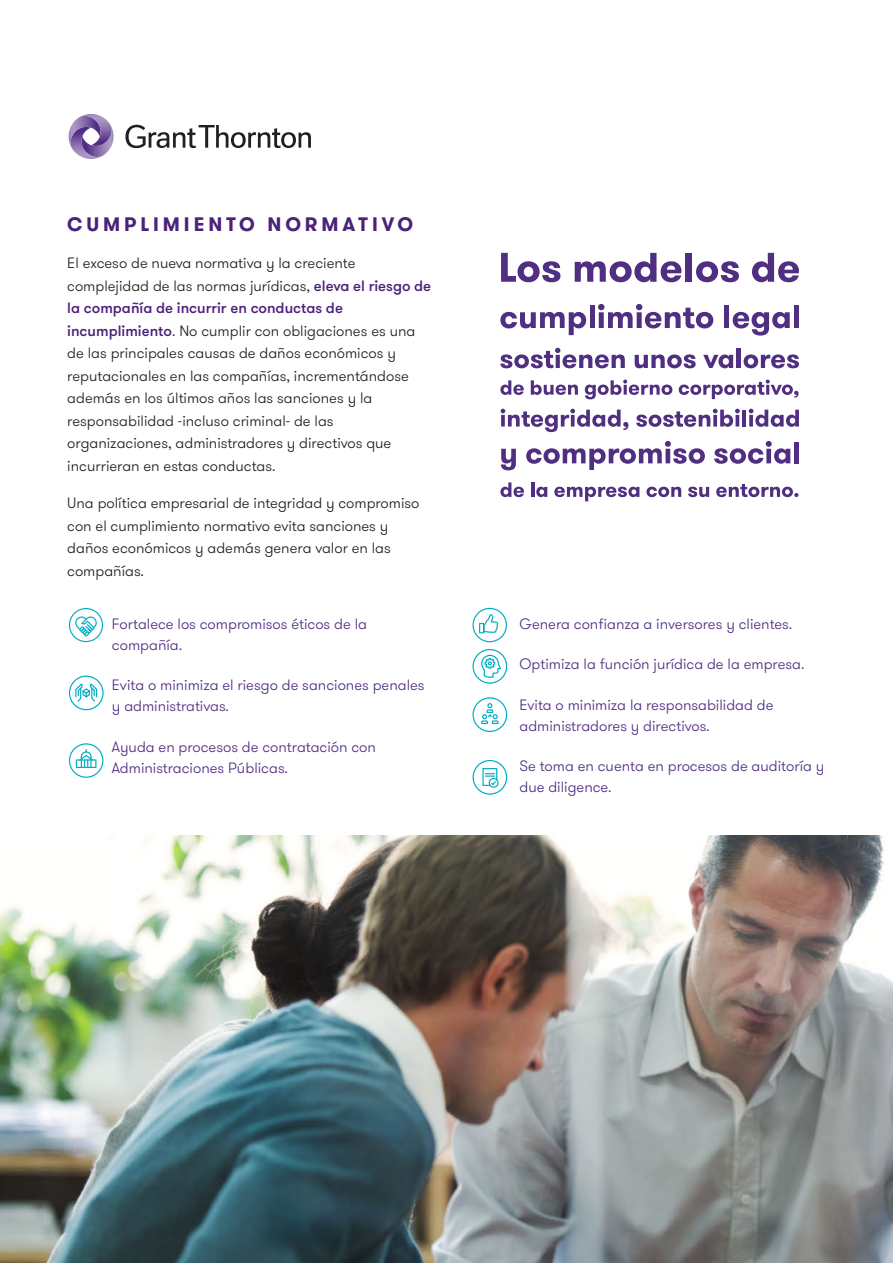
<style>
.page{position:relative;width:893px;height:1263px;background:#fff}
.page>*{position:absolute;margin:0;border:0;box-sizing:border-box;transform-origin:0 0}
.t1{font:700 19.5px "GT Walsheim Pro";letter-spacing:.2em;color:#4c2178}
.t2{font:300 15px/22.5px "GT Walsheim Pro";color:#231f20}
.t3{font:300 15px/21px "GT Walsheim Pro";color:#502e81}
.s1{font-weight:500;color:#4c2178}
</style>
<div class="page">
<svg style="left:125px;top:125px;width:186px;height:23px"></svg>
<svg style="left:68px;top:114px;width:46px;height:45px"></svg>
<svg style="left:69px;top:675px;width:35px;height:35px"></svg>
<svg style="left:472px;top:697px;width:35px;height:35px"></svg>
<svg style="left:472px;top:649px;width:35px;height:35px"></svg>
<svg style="left:472px;top:608px;width:35px;height:34px"></svg>
<svg style="left:472px;top:760px;width:35px;height:35px"></svg>
<svg style="left:501px;top:253px;width:59px;height:29px"></svg>
<svg style="left:575px;top:253px;width:106px;height:29px"></svg>
<div style="left:686px;top:253px;width:6px;height:29px;background:#502e81"></div>
<svg style="left:696px;top:261px;width:43px;height:21px"></svg>
<svg style="left:752px;top:253px;width:47px;height:29px"></svg>
<svg style="left:500px;top:312px;width:86px;height:23px"></svg>
<div style="left:589px;top:305px;width:5px;height:23px;background:#502e81"></div>
<svg style="left:598px;top:304px;width:115px;height:24px"></svg>
<div style="left:724px;top:305px;width:5px;height:23px;background:#502e81"></div>
<svg style="left:733px;top:312px;width:57px;height:24px"></svg>
<div style="left:794px;top:305px;width:5px;height:23px;background:#502e81"></div>
<svg style="left:500px;top:348px;width:125px;height:20px"></svg>
<svg style="left:635px;top:354px;width:61px;height:14px"></svg>
<svg style="left:703px;top:354px;width:30px;height:14px"></svg>
<hr style="left:737px;top:349px;width:4px;height:19px;background:#502e81">
<svg style="left:744px;top:354px;width:55px;height:14px"></svg>
<svg style="left:500px;top:380px;width:24px;height:15px"></svg>
<svg style="left:531px;top:380px;width:47px;height:15px"></svg>
<svg style="left:585px;top:380px;width:87px;height:19px"></svg>
<svg style="left:679px;top:380px;width:119px;height:19px"></svg>
<svg style="left:501px;top:409px;width:127px;height:23px"></svg>
<svg style="left:636px;top:409px;width:104px;height:18px"></svg>
<hr style="left:742px;top:410px;width:4px;height:16px;background:#502e81">
<svg style="left:749px;top:409px;width:50px;height:18px"></svg>
<svg style="left:501px;top:449px;width:15px;height:21px"></svg>
<svg style="left:526px;top:441px;width:179px;height:29px"></svg>
<svg style="left:714px;top:441px;width:76px;height:23px"></svg>
<div style="left:794px;top:442px;width:5px;height:21px;background:#502e81"></div>
<svg style="left:500px;top:482px;width:24px;height:15px"></svg>
<hr style="left:531px;top:482px;width:3px;height:15px;background:#502e81">
<svg style="left:536px;top:487px;width:11px;height:10px"></svg>
<svg style="left:554px;top:487px;width:85px;height:14px"></svg>
<svg style="left:646px;top:487px;width:35px;height:10px"></svg>
<svg style="left:688px;top:487px;width:21px;height:10px"></svg>
<svg style="left:716px;top:484px;width:82px;height:13px"></svg>
<img style="left:0;top:836px;width:893px;height:427px">
<svg style="left:69px;top:743px;width:34px;height:35px"></svg>
<svg style="left:69px;top:608px;width:34px;height:34px"></svg>
<h1 class="t1" style="left:67px;top:211px;width:347px">CUMPLIMIENTO NORMATIVO</h1>
<p class="t2" style="left:67px;top:252px;width:365px">El exceso de nueva normativa y la creciente complejidad de las normas jurídicas, <span class="s1">eleva el riesgo de la compañía de incurrir en conductas de incumplimiento</span>. No cumplir con obligaciones es una de las principales causas de daños económicos y reputacionales en las compañías, incrementándose además en los últimos años las sanciones y la responsabilidad -incluso criminal- de las organizaciones, administradores y directivos que incurrieran en estas conductas.</p>
<p class="t2" style="left:67px;top:492px;width:354px">Una política empresarial de integridad y compromiso con el cumplimiento normativo evita sanciones y daños económicos y además genera valor en las compañías.</p>
<p class="t3" style="left:112px;top:614px;width:257px">Fortalece los compromisos éticos de la compañía.</p>
<p class="t3" style="left:112px;top:675px;width:314px">Evita o minimiza el riesgo de sanciones penales y administrativas.</p>
<p class="t3" style="left:112px;top:737px;width:265px">Ayuda en procesos de contratación con<br>Administraciones Públicas.</p>
<p class="t3" style="left:519px;top:614px;width:274px">Genera confianza a inversores y clientes.</p>
<p class="t3" style="left:519px;top:654px;width:287px">Optimiza la función jurídica de la empresa.</p>
<p class="t3" style="left:519px;top:695px;width:255px">Evita o minimiza la responsabilidad de administradores y directivos.</p>
<p class="t3" style="left:519px;top:756px;width:306px">Se toma en cuenta en procesos de auditoría y due diligence.</p>
</div>
